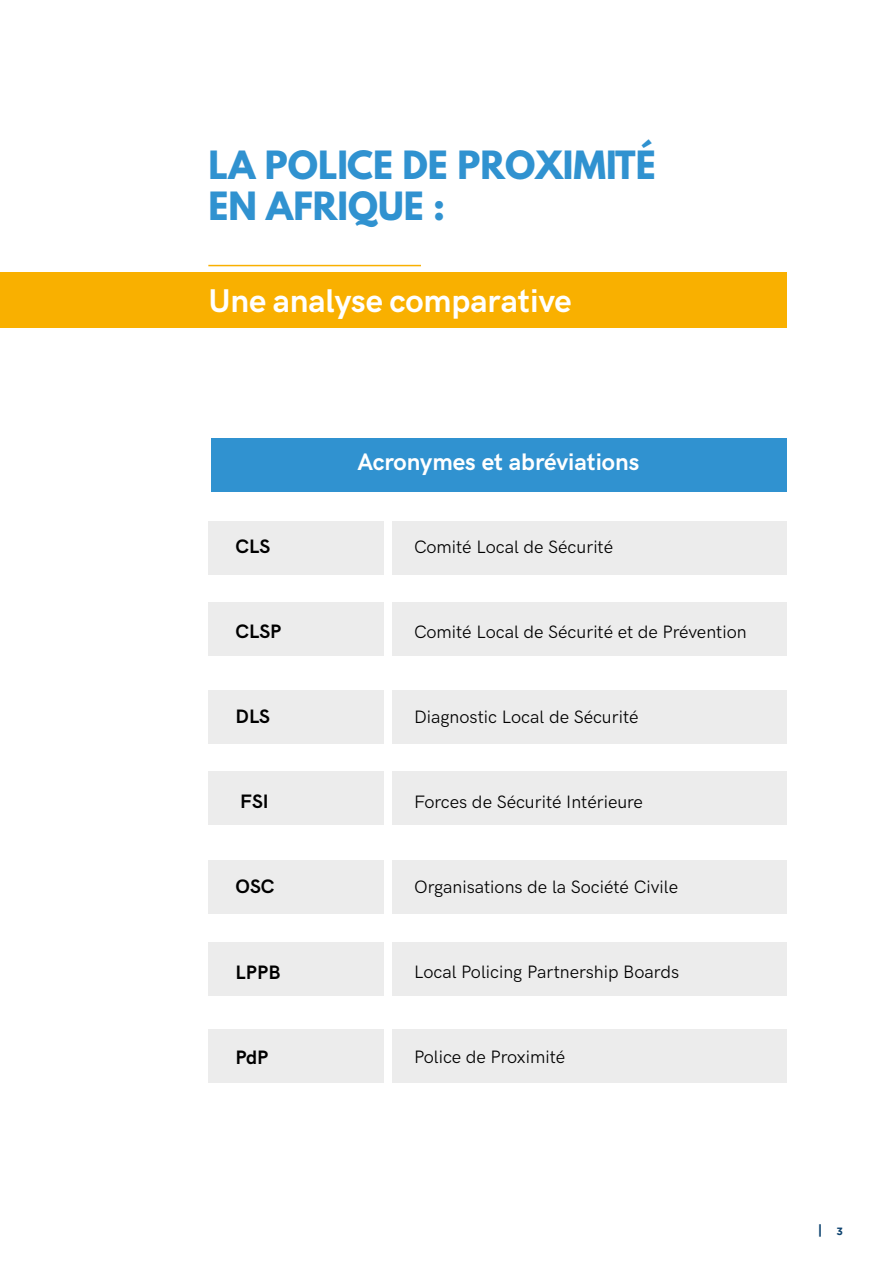
<style>
.page{position:relative;width:893px;height:1263px;background:#fff}
.page>*{position:absolute;margin:0;border:0;box-sizing:border-box;transform-origin:0 0}
.t1{font:700 34.5px/41.4px "League Spartan";color:#3092d0}
.t2{font:700 33px "HK Grotesk";color:#fff}
.t3{font:700 24px "HK Grotesk";color:#fff}
.t4{font:700 19.5px "HK Grotesk";color:#000}
.t5{font:18px "HK Grotesk";color:#000}
.t6{font:700 13.5px "Gotham";color:#0c426f}
.t7{font:700 10.5px "Gotham";color:#0c426f}
</style>
<div class="page">
<div style="left:0;top:273px;width:787px;height:55px;background:#f9b000"></div>
<hr style="left:208px;top:265px;width:213px;height:1px;background:#f9b000">
<div style="left:208px;top:521px;width:176px;height:53px;background:#ececec"></div>
<div style="left:208px;top:690px;width:176px;height:53px;background:#ececec"></div>
<div style="left:208px;top:860px;width:176px;height:53px;background:#ececec"></div>
<div style="left:208px;top:603px;width:176px;height:53px;background:#ececec"></div>
<div style="left:208px;top:772px;width:176px;height:53px;background:#ececec"></div>
<div style="left:208px;top:942px;width:176px;height:53px;background:#ececec"></div>
<div style="left:208px;top:1029px;width:176px;height:53px;background:#ececec"></div>
<div style="left:392px;top:521px;width:395px;height:53px;background:#ececec"></div>
<div style="left:211px;top:438px;width:576px;height:53px;background:#3092d0"></div>
<div style="left:392px;top:690px;width:395px;height:53px;background:#ececec"></div>
<div style="left:392px;top:860px;width:395px;height:53px;background:#ececec"></div>
<div style="left:392px;top:603px;width:395px;height:53px;background:#ececec"></div>
<div style="left:392px;top:772px;width:395px;height:53px;background:#ececec"></div>
<div style="left:392px;top:942px;width:395px;height:53px;background:#ececec"></div>
<div style="left:392px;top:1029px;width:395px;height:53px;background:#ececec"></div>
<h1 class="t1" style="left:208px;top:144px;width:449px">LA POLICE DE PROXIMITÉ<br>EN AFRIQUE :</h1>
<h2 class="t2" style="left:208px;top:276px;width:365px">Une analyse comparative</h2>
<h3 class="t3" style="left:357px;top:444px;width:284px">Acronymes et abréviations</h3>
<p class="t4" style="left:236px;top:532px;width:36px">CLS</p>
<p class="t5" style="left:414px;top:533px;width:201px">Comité Local de Sécurité</p>
<p class="t4" style="left:236px;top:617px;width:47px">CLSP</p>
<p class="t5" style="left:414px;top:618px;width:334px">Comité Local de Sécurité et de Prévention</p>
<p class="t4" style="left:236px;top:702px;width:36px">DLS</p>
<p class="t5" style="left:414px;top:703px;width:226px">Diagnostic Local de Sécurité</p>
<p class="t4" style="left:240px;top:787px;width:30px">FSI</p>
<p class="t5" style="left:414px;top:788px;width:230px">Forces de Sécurité Intérieure</p>
<p class="t4" style="left:236px;top:872px;width:40px">OSC</p>
<p class="t5" style="left:414px;top:873px;width:266px">Organisations de la Société Civile</p>
<p class="t4" style="left:236px;top:957px;width:46px">LPPB</p>
<p class="t5" style="left:414px;top:958px;width:267px">Local Policing Partnership Boards</p>
<p class="t4" style="left:236px;top:1042px;width:34px">PdP</p>
<p class="t5" style="left:414px;top:1043px;width:153px">Police de Proximité</p>
<p class="t6" style="left:818px;top:1223px;width:6px">|</p>
<p class="t7" style="left:836px;top:1225px;width:8px">3</p>
</div>
